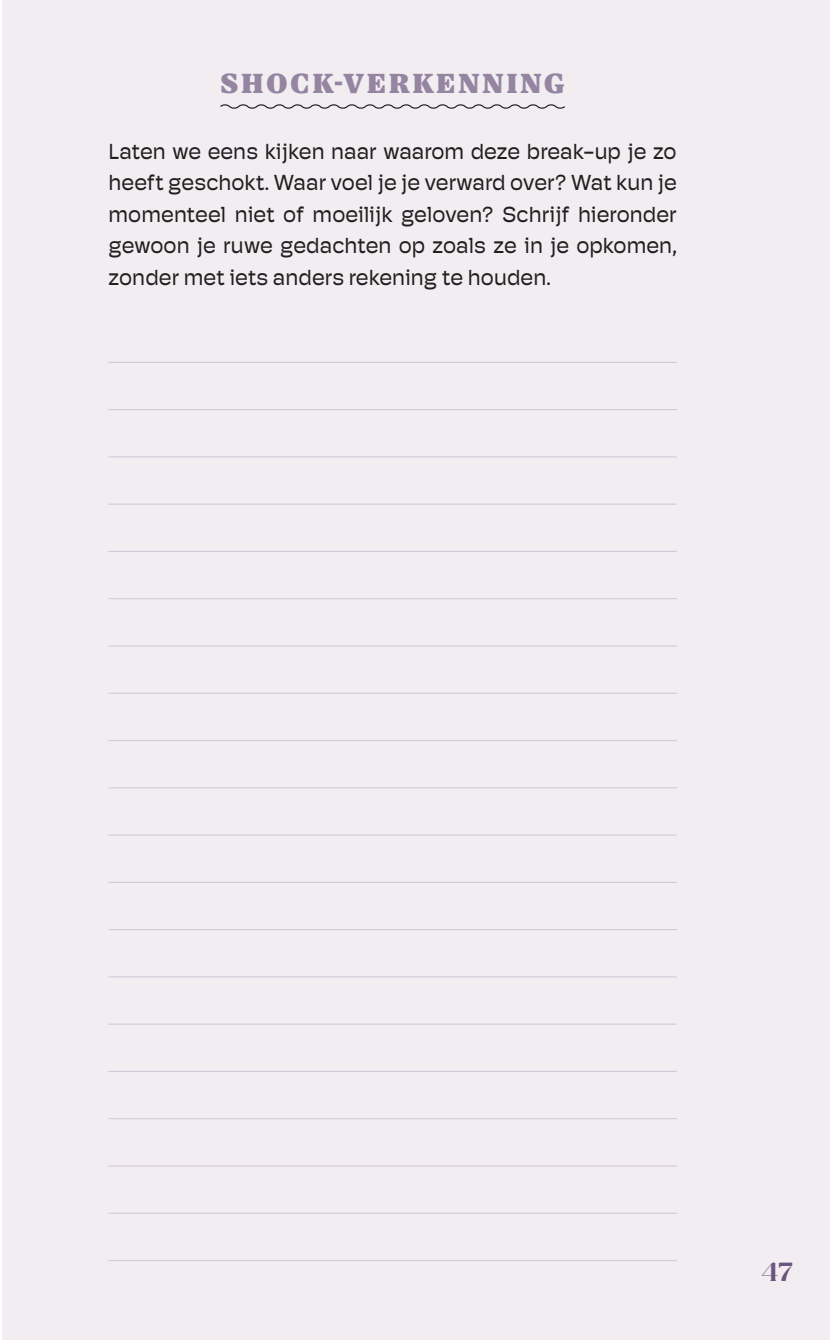
<style>
.page{position:relative;width:830px;height:1340px;background:#fff}
.page>*{position:absolute;margin:0;border:0;box-sizing:border-box;transform-origin:0 0}
.t1{font:27px "Corsario VF";letter-spacing:.1em;color:#9585a1}
.t2{font:600 27px "Fields Display";color:#6a567c}
.t3{font:22.05px/31.5px "Hoss Sharp";letter-spacing:.005em;color:#231f20;text-align:justify}
</style>
<div class="page">
<div style="left:2px;top:0;width:827px;height:1339px;background:#f1edf1"></div>
<svg style="left:220px;top:104px;width:345px;height:5px"></svg>
<hr style="left:108px;top:362px;width:568px;height:1px;background:#d2c9d6">
<hr style="left:108px;top:409px;width:568px;height:1px;background:#d2c9d6">
<hr style="left:108px;top:456px;width:568px;height:1px;background:#d2c9d6">
<hr style="left:108px;top:503px;width:568px;height:1px;background:#d2c9d6">
<hr style="left:108px;top:551px;width:568px;height:1px;background:#d2c9d6">
<hr style="left:108px;top:598px;width:568px;height:1px;background:#d2c9d6">
<hr style="left:108px;top:645px;width:568px;height:1px;background:#d2c9d6">
<hr style="left:108px;top:692px;width:568px;height:1px;background:#d2c9d6">
<hr style="left:108px;top:740px;width:568px;height:1px;background:#d2c9d6">
<hr style="left:108px;top:787px;width:568px;height:1px;background:#d2c9d6">
<hr style="left:108px;top:834px;width:568px;height:1px;background:#d2c9d6">
<hr style="left:108px;top:881px;width:568px;height:1px;background:#d2c9d6">
<hr style="left:108px;top:929px;width:568px;height:1px;background:#d2c9d6">
<hr style="left:108px;top:976px;width:568px;height:1px;background:#d2c9d6">
<hr style="left:108px;top:1023px;width:568px;height:1px;background:#d2c9d6">
<hr style="left:108px;top:1070px;width:568px;height:1px;background:#d2c9d6">
<hr style="left:108px;top:1118px;width:568px;height:1px;background:#d2c9d6">
<hr style="left:108px;top:1165px;width:568px;height:1px;background:#d2c9d6">
<hr style="left:108px;top:1212px;width:568px;height:1px;background:#d2c9d6">
<hr style="left:108px;top:1259px;width:568px;height:1px;background:#d2c9d6">
<p class="t1" style="left:220px;top:66px;width:345px">SHOCK-VERKENNING</p>
<p class="t3" style="left:108px;top:135px;width:569px">Laten we eens kijken naar waarom deze break-up je zo heeft geschokt. Waar voel je je verward over? Wat kun je momenteel niet of moeilijk geloven? Schrijf hieronder gewoon je ruwe gedachten op zoals ze in je opkomen, zonder met iets anders rekening te houden.</p>
<p class="t2" style="left:761px;top:1256px;width:32px">47</p>
</div>
